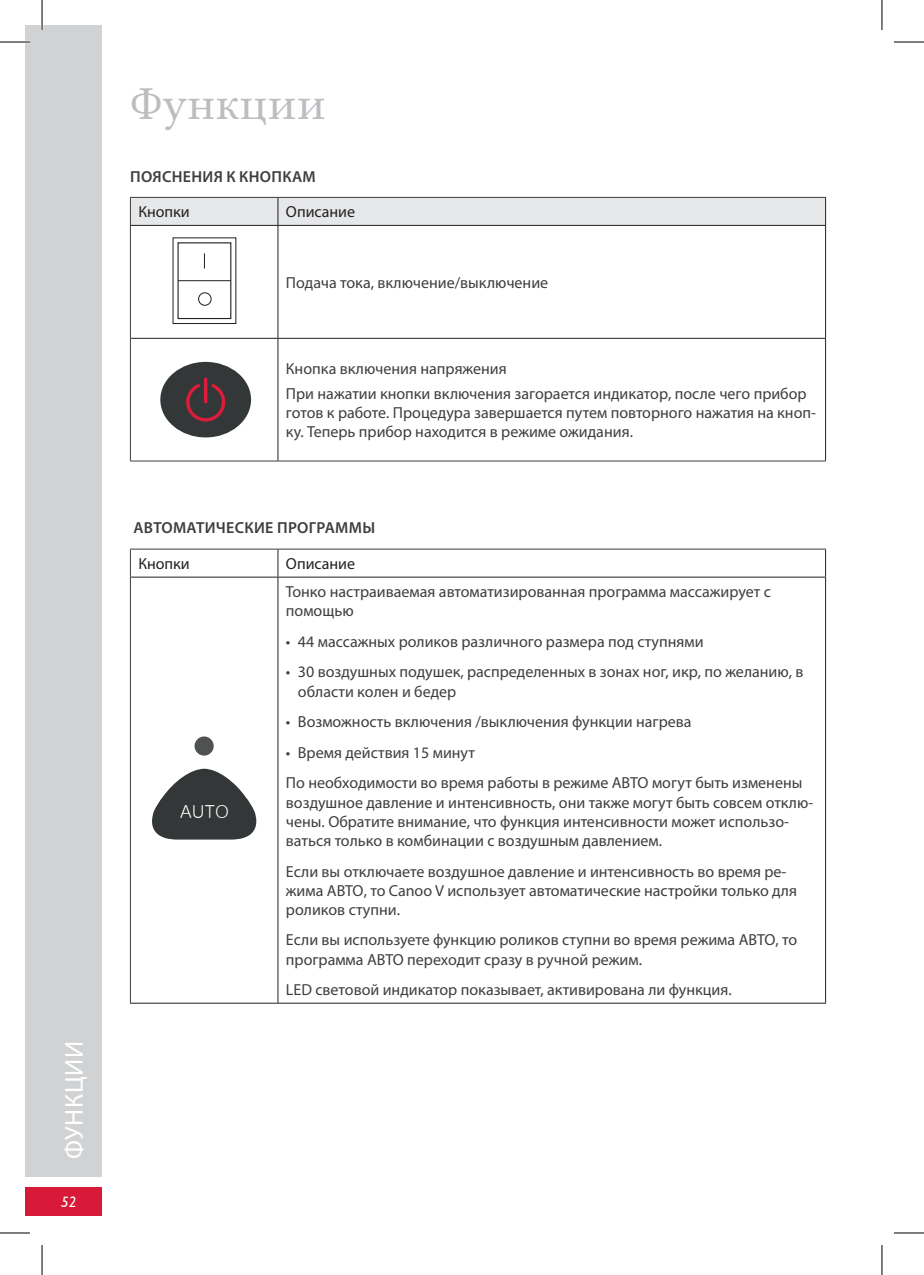
<style>
.page{position:relative;width:924px;height:1275px;background:#fff}
.page>*{position:absolute;margin:0;border:0;box-sizing:border-box;transform-origin:0 0}
.t1{font:48px "Lin Libertine";color:#bcbdc0}
.t2{font:26px "Myriad Pro";letter-spacing:.03em;color:#fff}
.t3{font:18px "Gulim";color:#fff}
.t4{font:16px/19.2px "Myriad Pro";color:#3e3e3f}
.t5{font:600 16px "Myriad Pro";letter-spacing:.02em;color:#3e3e3f}
.t6{font:16px "Myriad Pro";color:#231f20}
.t7{font:italic 15px "Humanist 521 BT";color:#fff}
</style>
<div class="page">
<div style="left:25px;top:25px;width:77px;height:1151px;background:#d1d2d4"></div>
<div style="left:25px;top:1187px;width:77px;height:29px;background:#d91938"></div>
<hr style="left:130px;top:338px;width:1px;height:122px;background:#3e3e3f">
<hr style="left:130px;top:460px;width:148px;height:1px;background:#3e3e3f">
<svg style="left:130px;top:197px;width:695px;height:28px;background:#dfe0e2"></svg>
<hr style="left:277px;top:226px;width:1px;height:112px;background:#231f20">
<hr style="left:824px;top:226px;width:1px;height:112px;background:#231f20">
<hr style="left:277px;top:339px;width:1px;height:121px;background:#231f20">
<hr style="left:824px;top:339px;width:1px;height:121px;background:#231f20">
<hr style="left:278px;top:460px;width:547px;height:1px;background:#3e3e3f">
<hr style="left:130px;top:225px;width:148px;height:1px;background:#231f20">
<hr style="left:278px;top:225px;width:547px;height:1px;background:#231f20">
<hr style="left:131px;top:338px;width:147px;height:1px;background:#231f20">
<hr style="left:278px;top:338px;width:547px;height:1px;background:#231f20">
<hr style="left:130px;top:226px;width:1px;height:112px;background:#3e3e3f">
<div style="left:177px;top:242px;width:54px;height:77px;border:1px solid #231f20"></div>
<hr style="left:178px;top:280px;width:53px;height:1px;background:#231f20">
<div style="left:198px;top:292px;width:13px;height:14px;border:1px solid #231f20;border-radius:50%"></div>
<svg style="left:204px;top:253px;width:1px;height:15px"></svg>
<div style="left:160px;top:362px;width:91px;height:75px;background:#343737;border-radius:50%"></div>
<svg style="left:186px;top:378px;width:39px;height:43px"></svg>
<hr style="left:130px;top:549px;width:148px;height:1px;background:#3e3e3f">
<svg style="left:130px;top:549px;width:1px;height:28px"></svg>
<hr style="left:278px;top:549px;width:547px;height:1px;background:#3e3e3f">
<svg style="left:277px;top:549px;width:1px;height:28px"></svg>
<hr style="left:277px;top:577px;width:1px;height:425px;background:#231f20">
<hr style="left:824px;top:577px;width:1px;height:425px;background:#231f20">
<hr style="left:130px;top:577px;width:148px;height:1px;background:#231f20">
<hr style="left:278px;top:577px;width:547px;height:1px;background:#231f20">
<hr style="left:130px;top:1002px;width:148px;height:1px;background:#231f20">
<hr style="left:278px;top:1002px;width:547px;height:1px;background:#231f20">
<hr style="left:130px;top:577px;width:1px;height:425px;background:#3e3e3f">
<svg style="left:152px;top:768px;width:104px;height:71px"></svg>
<div style="left:194px;top:736px;width:19px;height:19px;background:#4f5153;border-radius:50%"></div>
<hr style="left:0;top:41px;width:30px;height:2px;background:#fff">
<hr style="left:41px;top:0;width:2px;height:30px;background:#fff">
<hr style="left:0;top:42px;width:30px;height:1px;background:#000">
<hr style="left:893px;top:42px;width:30px;height:1px;background:#000">
<hr style="left:0;top:1232px;width:30px;height:1px;background:#000">
<hr style="left:893px;top:1232px;width:30px;height:1px;background:#000">
<hr style="left:42px;top:0;width:1px;height:30px;background:#000">
<hr style="left:42px;top:1245px;width:1px;height:30px;background:#000">
<hr style="left:881px;top:0;width:1px;height:30px;background:#000">
<hr style="left:881px;top:1245px;width:1px;height:30px;background:#000">
<h2 class="t2" style="left:58px;top:1159px;width:120px;rotate:-90deg">ФУНКЦИИ</h2>
<p class="t7" style="left:61px;top:1193px;width:17px">52</p>
<h1 class="t1" style="left:130px;top:76px;width:197px">Функции</h1>
<p class="t5" style="left:130px;top:166px;width:187px">ПОЯСНЕНИЯ К КНОПКАМ</p>
<p class="t6" style="left:138px;top:202px;width:53px">Кнопки</p>
<p class="t6" style="left:286px;top:202px;width:71px">Описание</p>
<p class="t4" style="left:286px;top:273px;width:264px">Подача тока, включение/выключение</p>
<p class="t4" style="left:286px;top:356px;width:522px;line-height:24.8px">Кнопка включения напряжения<br>При нажатии кнопки включения загорается индикатор, после чего прибор</p>
<p class="t4" style="left:286px;top:403px;width:531px">готов к работе. Процедура завершается путем повторного нажатия на кноп&shy;ку. Теперь прибор находится в режиме ожидания.</p>
<p class="t5" style="left:133px;top:518px;width:243px">АВТОМАТИЧЕСКИЕ ПРОГРАММЫ</p>
<p class="t6" style="left:138px;top:554px;width:53px">Кнопки</p>
<p class="t6" style="left:286px;top:554px;width:71px">Описание</p>
<p class="t3" style="left:180px;top:802px;width:50px">AUTO</p>
<p class="t4" style="left:286px;top:582px;width:486px">Тонко настраиваемая автоматизированная программа массажирует с помощью</p>
<p class="t4" style="left:286px;top:631px;width:419px">• 44 массажных роликов различного размера под ступнями</p>
<p class="t4" style="left:298px;top:662px;width:507px;text-indent:-12px">• 30 воздушных подушек, распределенных в зонах ног, икр, по желанию, в области колен и бедер</p>
<p class="t4" style="left:286px;top:712px;width:407px">• Возможность включения /выключения функции нагрева</p>
<p class="t4" style="left:286px;top:737px;width:517px;line-height:30.6px">• Время действия 15 минут<br>По необходимости во время работы в режиме АВТО могут быть изменены</p>
<p class="t4" style="left:286px;top:792px;width:528px">воздушное давление и интенсивность, они также могут быть совсем отклю&shy;чены. Обратите внимание, что функция интенсивности может использо&shy;ваться только в комбинации с воздушным давлением.</p>
<p class="t4" style="left:286px;top:861px;width:512px">Если вы отключаете воздушное давление и интенсивность во время ре&shy;жима АВТО, то Canoo V использует автоматические настройки только для роликов ступни.</p>
<p class="t4" style="left:286px;top:930px;width:512px">Если вы используете функцию роликов ступни во время режима АВТО, то программа АВТО переходит сразу в ручной режим.</p>
<p class="t4" style="left:286px;top:980px;width:447px">LED световой индикатор показывает, активирована ли функция.</p>
</div>
